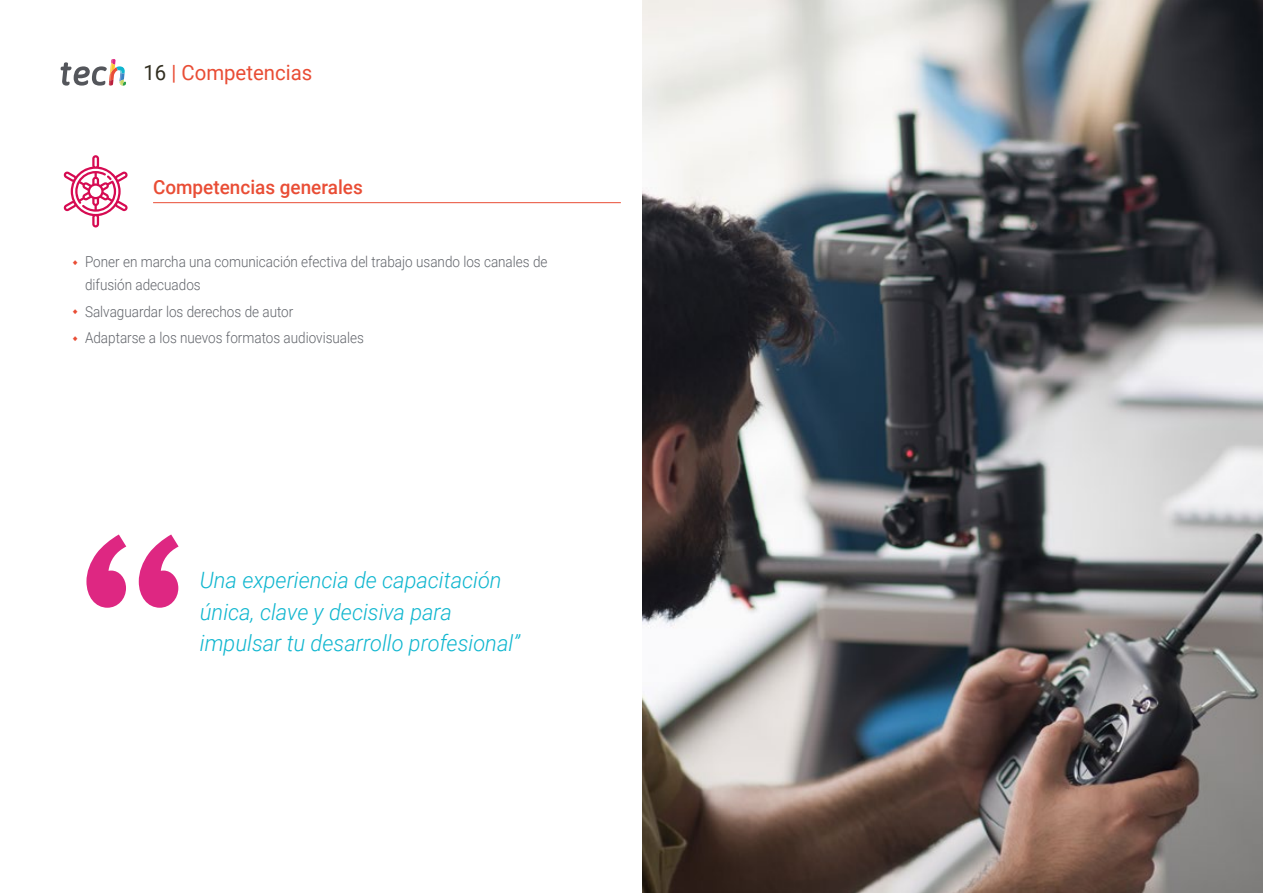
<style>
.page{position:relative;width:1263px;height:893px;background:#fff}
.page>*{position:absolute;margin:0;border:0;box-sizing:border-box;transform-origin:0 0}
.t1{font:italic 300 22.5px/31.5px "Roboto";color:#0fb6cf}
.t2{font:21px "Roboto";color:#e94d35}
.t3{font:500 19.5px "Roboto";color:#e94d35}
.t4{font:300 15px/22.5px "Roboto";color:#61646a;scale:.9 1}
.s1{color:#312e20}
</style>
<div class="page">
<hr style="left:153px;top:202px;width:468px;height:1px;background:#e94d35">
<svg style="left:63px;top:155px;width:65px;height:72px"></svg>
<img style="left:642px;top:0;width:621px;height:893px">
<svg style="left:61px;top:59px;width:65px;height:27px"></svg>
<svg style="left:86px;top:534px;width:93px;height:74px"></svg>
<h2 class="t2" style="left:144px;top:57px;width:170px"><span class="s1">16</span> | Competencias</h2>
<h3 class="t3" style="left:153px;top:174px;width:211px">Competencias generales</h3>
<p class="t4" style="left:85px;top:250px;width:515px">Poner en marcha una comunicación efectiva del trabajo usando los canales de difusión adecuados</p>
<p class="t4" style="left:85px;top:297px;width:311px;line-height:26.7px">Salvaguardar los derechos de autor<br>Adaptarse a los nuevos formatos audiovisuales</p>
<h1 class="t1" style="left:200px;top:563px;width:321px">Una experiencia de capacitación única, clave y decisiva para impulsar tu desarrollo profesional”</h1>
</div>
